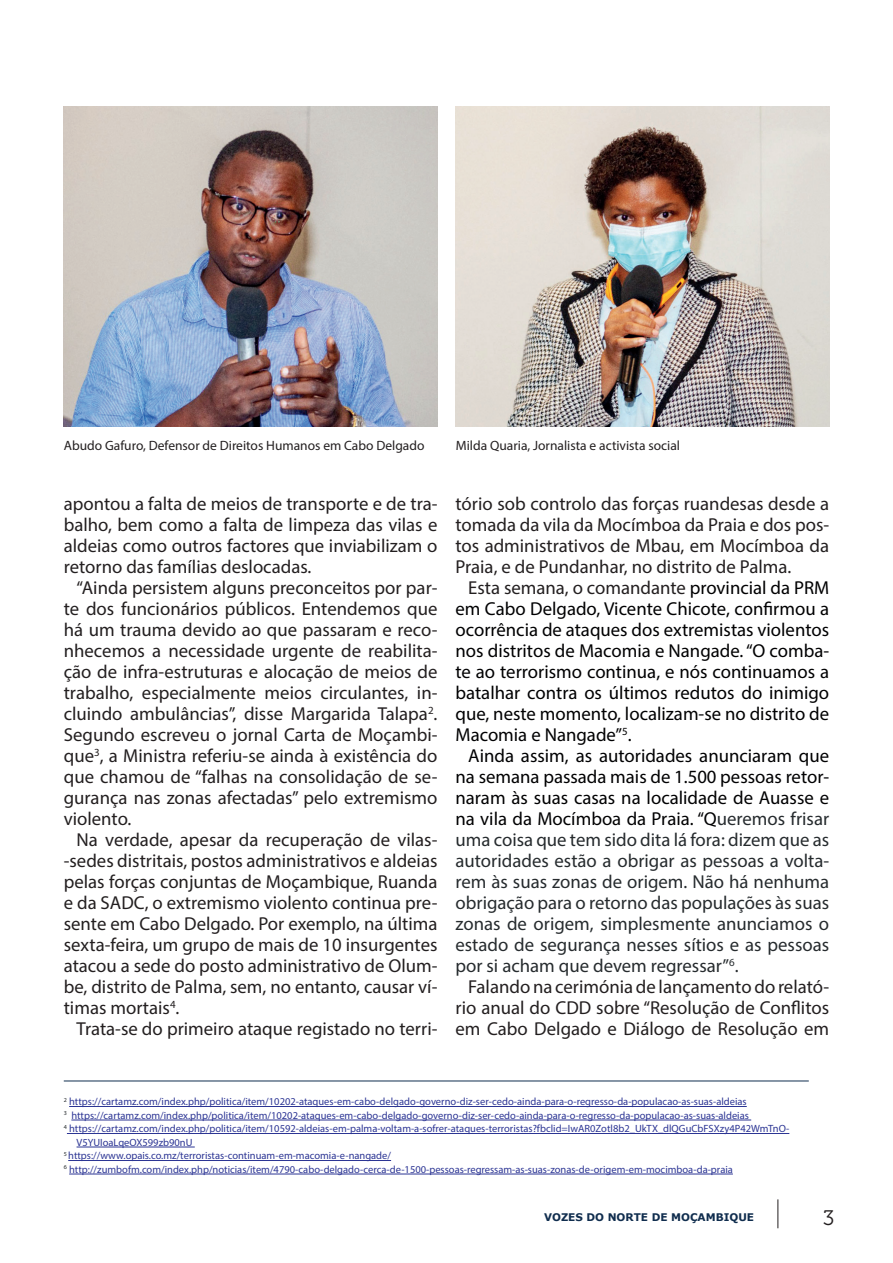
<style>
.page{position:relative;width:893px;height:1263px;background:#fff}
.page>*{position:absolute;margin:0;border:0;box-sizing:border-box;transform-origin:0 0}
.t1{font:21px "Museo 300";color:#231f20}
.t2{font:18.75px/21px "Myriad Pro";color:#231f20;text-align:justify}
.t3{font:18.75px/21px "Myriad Pro";color:#262b2e;text-align:justify}
.t4{font:18.75px/21px "Myriad Pro";color:#000002;text-align:justify}
.t5{font:13.5px "Myriad Pro";color:#231f20}
.t6{font:10.5px "Myriad Pro";color:#2c3594}
.t7{font:700 10.5px "Verdana";color:#102d4e}
.s1{color:#231f20}
.s2{color:#000002}
</style>
<div class="page">
<svg style="left:778px;top:1199px;width:1px;height:29px"></svg>
<img style="left:64px;top:106px;width:373px;height:320px">
<img style="left:456px;top:106px;width:373px;height:320px">
<hr style="left:69px;top:1106px;width:678px;height:1px;background:#2c3594">
<hr style="left:71px;top:1120px;width:680px;height:1px;background:#2c3594">
<hr style="left:67px;top:1133px;width:722px;height:1px;background:#2c3594">
<hr style="left:77px;top:1147px;width:118px;height:1px;background:#2c3594">
<hr style="left:68px;top:1160px;width:323px;height:1px;background:#2c3594">
<hr style="left:69px;top:1174px;width:664px;height:1px;background:#2c3594">
<hr style="left:64px;top:1081px;width:745px;height:1px;background:#102d4e">
<p class="t5" style="left:64px;top:437px;width:362px">Abudo Gafuro, Defensor de Direitos Humanos em Cabo Delgado</p>
<p class="t5" style="left:456px;top:437px;width:226px">Milda Quaria, Jornalista e activista social</p>
<p class="t2" style="left:64px;top:493px;width:375px">apontou a falta de meios de transporte e de tra&shy;balho, bem como a falta de limpeza das vilas e aldeias como outros factores que inviabilizam o retorno das famílias deslocadas.</p>
<p class="t2" style="left:64px;top:577px;width:375px;text-indent:13px">“Ainda persistem alguns preconceitos por par&shy;te dos funcionários públicos. Entendemos que há um trauma devido ao que passaram e reco&shy;nhecemos a necessidade urgente de reabilita&shy;ção de infra-estruturas e alocação de meios de trabalho, especialmente meios circulantes, in&shy;cluindo ambulâncias”, disse Margarida Talapa<sup>2</sup>.<br>Segundo escreveu o jornal Carta de Moçambi&shy;que<sup>3</sup>, a Ministra referiu-se ainda à existência do que chamou de “falhas na consolidação de se&shy;gurança nas zonas afectadas” pelo extremismo violento.</p>
<p class="t2" style="left:64px;top:829px;width:375px;text-indent:13px">Na verdade, apesar da recuperação de vilas--sedes distritais, postos administrativos e aldeias pelas forças conjuntas de Moçambique, Ruanda e da SADC, o extremismo violento continua pre&shy;sente em Cabo Delgado. Por exemplo, na última sexta-feira, um grupo de mais de 10 insurgentes atacou a sede do posto administrativo de Olum&shy;be, distrito de Palma, sem, no entanto, causar ví&shy;timas mortais<sup>4</sup>.</p>
<p class="t2" style="left:77px;top:1018px;width:362px">Trata-se do primeiro ataque registado no terri-</p>
<p class="t2" style="left:455px;top:493px;width:375px">tório sob controlo das forças ruandesas desde a tomada da vila da Mocímboa da Praia e dos pos&shy;tos administrativos de Mbau, em Mocímboa da Praia, e de Pundanhar, no distrito de Palma.</p>
<p class="t4" style="left:455px;top:577px;width:375px;text-indent:13px"><span class="s1">Esta semana, o comandante</span> provincial da PRM em Cabo Delgado, Vicente Chicote, confirmou a ocorrência de ataques dos extremistas violentos nos distritos de Macomia e Nangade. “O comba&shy;te ao terrorismo continua, e nós continuamos a batalhar contra os últimos redutos do inimigo que, neste momento, localizam-se no distrito de Macomia e Nangade”<sup>5</sup>.</p>
<p class="t3" style="left:455px;top:745px;width:375px;text-indent:13px"><span class="s2">Ainda assim, as autoridades anunciaram que na semana passada mais de 1.500 pessoas retor&shy;naram às suas casas na localidade de Auasse e na vila da Mocímboa da Praia. “Q</span>ueremos frisar uma coisa que tem sido dita lá fora: dizem que as autoridades estão a obrigar as pessoas a volta&shy;rem às suas zonas de origem. Não há nenhuma obrigação para o retorno das populações às suas zonas de origem, simplesmente anunciamos o estado de segurança nesses sítios e as pessoas por si acham que devem regressar”<sup>6</sup>.</p>
<p class="t2" style="left:455px;top:976px;width:375px;text-indent:13px">Falando na cerimónia de lançamento do relató&shy;rio anual do CDD sobre “Resolução de Conflitos em Cabo Delgado e Diálogo de Resolução em</p>
<p class="t6" style="left:64px;top:1095px;width:684px"><sup>2</sup> https://cartamz.com/index.php/politica/item/10202-ataques-em-cabo-delgado-governo-diz-ser-cedo-ainda-para-o-regresso-da-populacao-as-suas-aldeias</p>
<p class="t6" style="left:64px;top:1109px;width:687px"><sup>3</sup> https://cartamz.com/index.php/politica/item/10202-ataques-em-cabo-delgado-governo-diz-ser-cedo-ainda-para-o-regresso-da-populacao-as-suas-aldeias</p>
<p class="t6" style="left:64px;top:1122px;width:727px"><sup>4</sup> https://cartamz.com/index.php/politica/item/10592-aldeias-em-palma-voltam-a-sofrer-ataques-terroristas?fbclid=IwAR0Zotl8b2_UkTX_dlQGuCbFSXzy4P42WmTnO-</p>
<p class="t6" style="left:77px;top:1136px;width:118px">V5YUIoaLqeOX599zb90nU</p>
<p class="t6" style="left:64px;top:1149px;width:329px"><sup>5</sup> https://www.opais.co.mz/terroristas-continuam-em-macomia-e-nangade/</p>
<p class="t6" style="left:64px;top:1163px;width:671px"><sup>6</sup> http://zumbofm.com/index.php/noticias/item/4790-cabo-delgado-cerca-de-1500-pessoas-regressam-as-suas-zonas-de-origem-em-mocimboa-da-praia</p>
<p class="t7" style="left:544px;top:1210px;width:212px">VOZES DO NORTE DE MOÇAMBIQUE</p>
<p class="t1" style="left:823px;top:1206px;width:13px">3</p>
</div>
